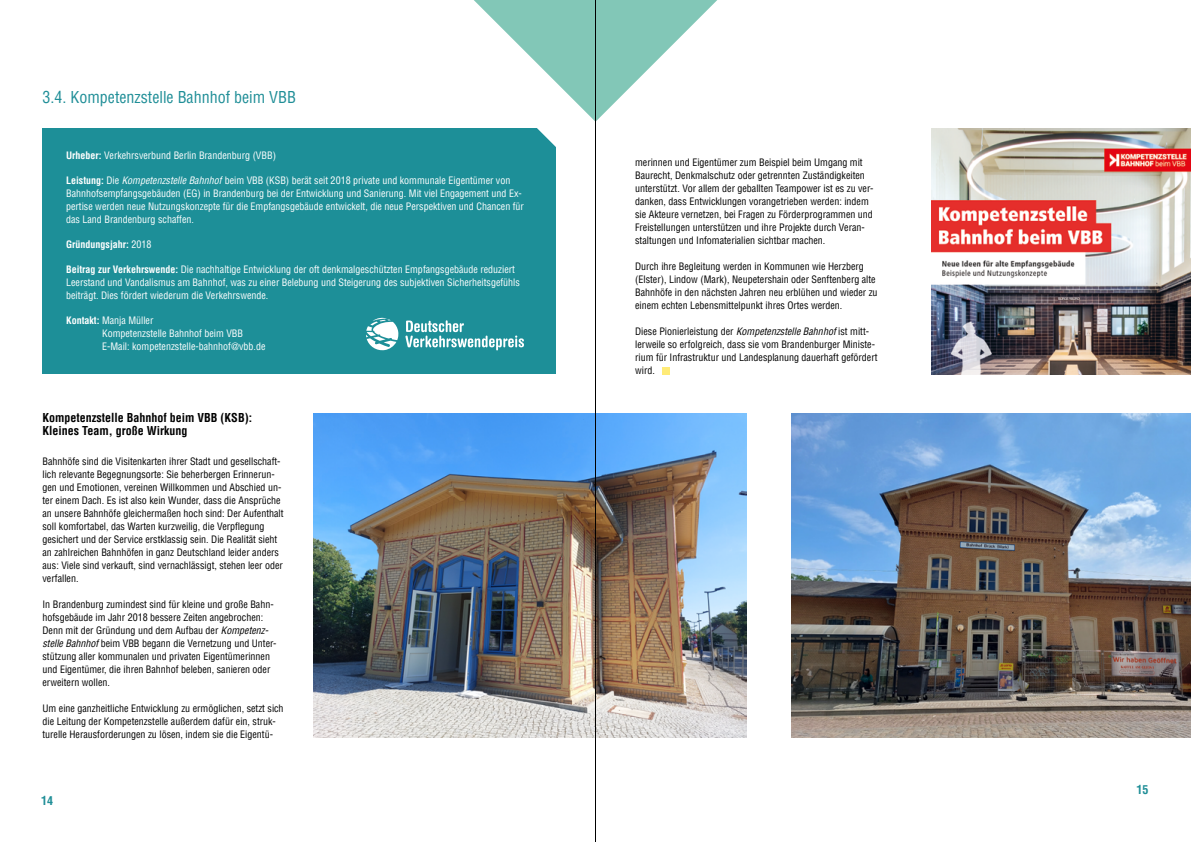
<style>
.page{position:relative;width:1191px;height:842px;background:#fff}
.page>*{position:absolute;margin:0;border:0;box-sizing:border-box;transform-origin:0 0}
.t1{font:condensed 16px "Helvetica LT Pro";color:#1f8e97}
.t2{font:700 condensed 12px/13px "Helvetica LT Pro";color:#000}
.t3{font:700 condensed 12px "Helvetica LT Pro";color:#1f8e97}
.t4{font:condensed 10px/13px "Helvetica LT Pro";color:#000}
.t5{font:condensed 10px/13px "Helvetica LT Pro";color:#fff}
.t6{font:700 condensed 10px "Helvetica LT Pro";color:#fff}
.s1{font-weight:700}
.s2{font-style:italic}
.s3{font-weight:400}
</style>
<div class="page">
<div style="left:43px;top:128px;width:513px;height:246px;background:#1d8f98"></div>
<svg style="left:366px;top:318px;width:32px;height:33px"></svg>
<svg style="left:405px;top:320px;width:119px;height:30px"></svg>
<svg style="left:474px;top:0;width:243px;height:147px"></svg>
<div style="left:662px;top:367px;width:7px;height:8px;background:#ffeb77"></div>
<img style="left:313px;top:413px;width:433px;height:325px">
<hr style="left:595px;top:0;width:1px;height:842px;background:#000">
<img style="left:931px;top:128px;width:260px;height:246px">
<img style="left:791px;top:413px;width:400px;height:325px">
<h1 class="t1" style="left:43px;top:87px;width:255px">3.4. Kompetenzstelle Bahnhof beim VBB</h1>
<p class="t5" style="left:66px;top:149px;width:211px"><span class="s1">Urheber:</span> Verkehrsverbund Berlin Brandenburg (VBB)</p>
<p class="t5" style="left:66px;top:174px;width:459px"><span class="s1">Leistung:</span> Die <span class="s2">Kompetenzstelle Bahnhof</span> beim VBB (KSB) berät seit 2018 private und kommunale Eigentümer von Bahnhofsempfangsgebäuden (EG) in Brandenburg bei der Entwicklung und Sanierung. Mit viel Engagement und Ex&shy;pertise werden neue Nutzungskonzepte für die Empfangsgebäude entwickelt, die neue Perspektiven und Chancen für das Land Brandenburg schaffen.</p>
<p class="t6" style="left:66px;top:238px;width:87px">Gründungsjahr: <span class="s3">2018</span></p>
<p class="t5" style="left:66px;top:263px;width:455px"><span class="s1">Beitrag zur Verkehrswende:</span> Die nachhaltige Entwicklung der oft denkmalgeschützten Empfangsgebäude reduziert<br>Leerstand und Vandalismus am Bahnhof, was zu einer Belebung und Steigerung des subjektiven Sicherheitsgefühls beiträgt. Dies fördert wiederum die Verkehrswende.</p>
<p class="t5" style="left:102px;top:314px;width:165px;text-indent:-36px"><span class="s1">Kontakt:</span> Manja Müller<br>Kompetenzstelle Bahnhof beim VBB<br>E-Mail: kompetenzstelle-bahnhof@vbb.de</p>
<p class="t2" style="left:43px;top:410px;width:211px">Kompetenzstelle Bahnhof beim VBB (KSB):<br>Kleines Team, große Wirkung</p>
<p class="t4" style="left:43px;top:455px;width:243px">Bahnhöfe sind die Visitenkarten ihrer Stadt und gesellschaft&shy;lich relevante Begegnungsorte: Sie beherbergen Erinnerun&shy;gen und Emotionen, vereinen Willkommen und Abschied un&shy;ter einem Dach. Es ist also kein Wunder, dass die Ansprüche an unsere Bahnhöfe gleichermaßen hoch sind: Der Aufenthalt soll komfortabel, das Warten kurzweilig, die Verpflegung gesichert und der Service erstklassig sein. Die Realität sieht an zahlreichen Bahnhöfen in ganz Deutschland leider anders aus: Viele sind verkauft, sind vernachlässigt, stehen leer oder verfallen.</p>
<p class="t4" style="left:43px;top:598px;width:235px">In Brandenburg zumindest sind für kleine und große Bahn&shy;hofsgebäude im Jahr 2018 bessere Zeiten angebrochen:<br>Denn mit der Gründung und dem Aufbau der <span class="s2">Kompetenz&shy;stelle Bahnhof</span> beim VBB begann die Vernetzung und Unter&shy;stützung aller kommunalen und privaten Eigentümerinnen und Eigentümer, die ihren Bahnhof beleben, sanieren oder erweitern wollen.</p>
<p class="t4" style="left:43px;top:702px;width:243px">Um eine ganzheitliche Entwicklung zu ermöglichen, setzt sich die Leitung der Kompetenzstelle außerdem dafür ein, struk&shy;turelle Herausforderungen zu lösen, indem sie die Eigentü-</p>
<p class="t3" style="left:41px;top:793px;width:13px">14</p>
<p class="t4" style="left:635px;top:156px;width:240px">merinnen und Eigentümer zum Beispiel beim Umgang mit Baurecht, Denkmalschutz oder getrennten Zuständigkeiten unterstützt. Vor allem der geballten Teampower ist es zu ver&shy;danken, dass Entwicklungen vorangetrieben werden: indem sie Akteure vernetzen, bei Fragen zu Förderprogrammen und Freistellungen unterstützen und ihre Projekte durch Veran&shy;staltungen und Infomaterialien sichtbar machen.</p>
<p class="t4" style="left:635px;top:260px;width:244px">Durch ihre Begleitung werden in Kommunen wie Herzberg (Elster), Lindow (Mark), Neupetershain oder Senftenberg alte Bahnhöfe in den nächsten Jahren neu erblühen und wieder zu einem echten Lebensmittelpunkt ihres Ortes werden.</p>
<p class="t4" style="left:635px;top:325px;width:244px">Diese Pionierleistung der <span class="s2">Kompetenzstelle Bahnhof</span> ist mitt&shy;lerweile so erfolgreich, dass sie vom Brandenburger Ministe&shy;rium für Infrastruktur und Landesplanung dauerhaft gefördert wird.</p>
<p class="t3" style="left:1136px;top:781px;width:13px">15</p>
</div>
